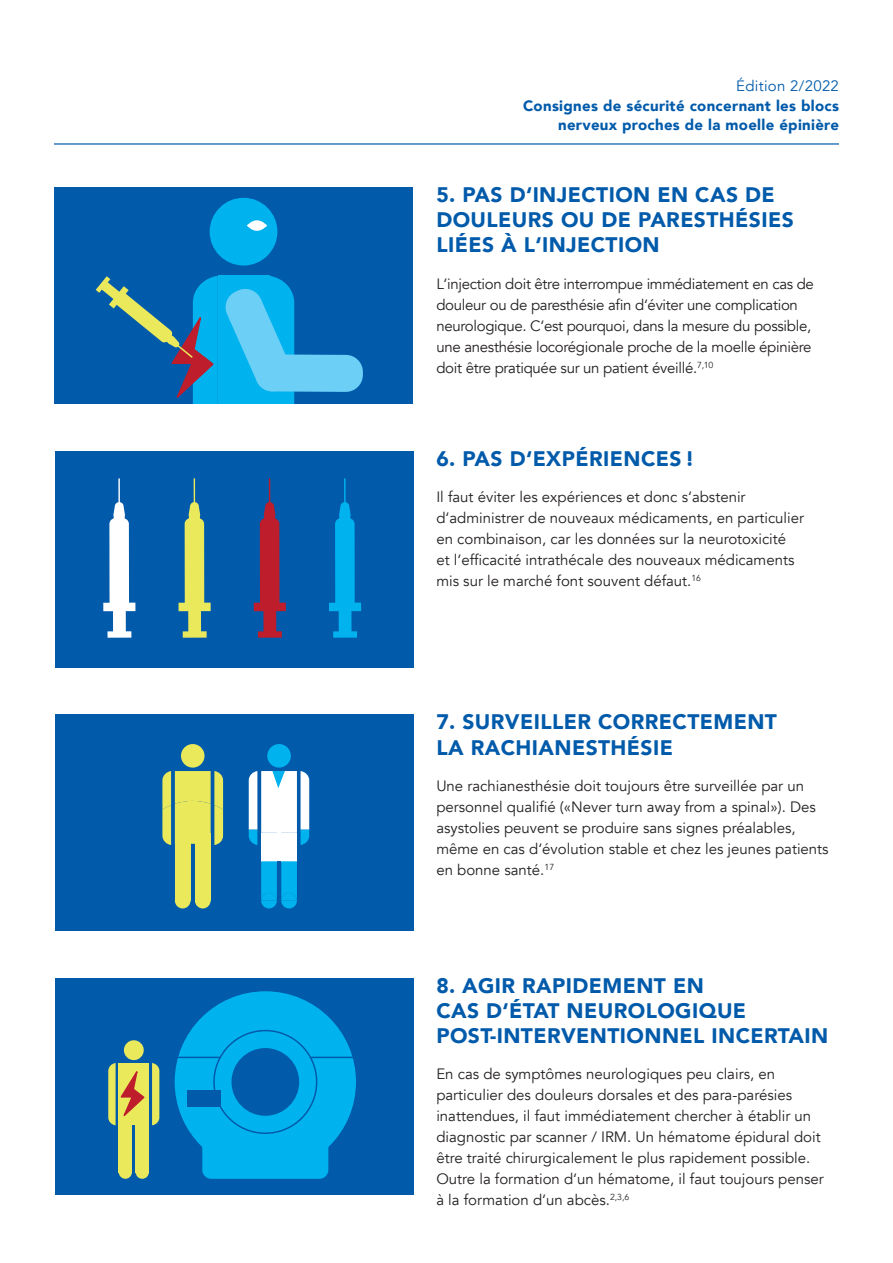
<style>
.page{position:relative;width:893px;height:1263px;background:#fff}
.page>*{position:absolute;margin:0;border:0;box-sizing:border-box;transform-origin:0 0}
.t1{font:900 21px/25.2px "Avenir";letter-spacing:.02em;color:#015aaa}
.t2{font:15px/21px "Avenir";color:#231f20}
.t3{font:15px/21px "Avenir";letter-spacing:-.02em;color:#231f20}
.t4{font:900 15px/19.5px "Avenir";letter-spacing:.02em;color:#015aaa;text-align:right}
.t5{font:15px "Avenir";letter-spacing:.02em;color:#015aaa}
</style>
<div class="page">
<hr style="left:54px;top:143px;width:785px;height:2px;background:#015aaa">
<div style="left:55px;top:451px;width:358px;height:216px;background:#015aaa"></div>
<div style="left:109px;top:518px;width:20px;height:90px;background:#fff;border-radius:6px"></div>
<svg style="left:113px;top:502px;width:12px;height:17px"></svg>
<div style="left:103px;top:603px;width:32px;height:8px;background:#fff"></div>
<div style="left:108px;top:631px;width:23px;height:7px;background:#fff"></div>
<div style="left:113px;top:608px;width:13px;height:24px;background:#fff"></div>
<hr style="left:118px;top:479px;width:2px;height:27px;background:#fff">
<div style="left:185px;top:518px;width:19px;height:90px;background:#eae95c;border-radius:6px"></div>
<div style="left:179px;top:603px;width:32px;height:8px;background:#eae95c"></div>
<div style="left:183px;top:631px;width:24px;height:7px;background:#eae95c"></div>
<div style="left:188px;top:608px;width:13px;height:24px;background:#eae95c"></div>
<svg style="left:189px;top:478px;width:11px;height:40px"></svg>
<div style="left:260px;top:518px;width:19px;height:90px;background:#be1d2c;border-radius:6px"></div>
<div style="left:254px;top:603px;width:32px;height:8px;background:#be1d2c"></div>
<div style="left:258px;top:631px;width:24px;height:7px;background:#be1d2c"></div>
<div style="left:263px;top:608px;width:13px;height:24px;background:#be1d2c"></div>
<svg style="left:264px;top:478px;width:11px;height:40px"></svg>
<div style="left:335px;top:518px;width:20px;height:90px;background:#00b3ef;border-radius:6px"></div>
<svg style="left:339px;top:502px;width:12px;height:17px"></svg>
<div style="left:329px;top:603px;width:32px;height:8px;background:#00b3ef"></div>
<div style="left:333px;top:631px;width:24px;height:7px;background:#00b3ef"></div>
<div style="left:339px;top:608px;width:12px;height:24px;background:#00b3ef"></div>
<hr style="left:344px;top:478px;width:2px;height:29px;background:#00b3ef">
<div style="left:55px;top:714px;width:358px;height:217px;background:#015aaa"></div>
<svg style="left:162px;top:771px;width:61px;height:74px;background:#c3d168"></svg>
<div style="left:175px;top:833px;width:16px;height:68px;background:#eae95c"></div>
<div style="left:175px;top:893px;width:16px;height:15px;background:#eae95c;border-radius:50%"></div>
<div style="left:195px;top:833px;width:16px;height:68px;background:#eae95c"></div>
<div style="left:195px;top:893px;width:16px;height:15px;background:#eae95c;border-radius:50%"></div>
<div style="left:181px;top:744px;width:24px;height:24px;background:#eae95c;border-radius:50%"></div>
<div style="left:267px;top:744px;width:24px;height:24px;background:#00b3ef;border-radius:50%"></div>
<div style="left:261px;top:844px;width:16px;height:17px;background:#fff"></div>
<div style="left:281px;top:844px;width:16px;height:17px;background:#fff"></div>
<svg style="left:261px;top:861px;width:36px;height:47px;background:#01a4e3"></svg>
<div style="left:273px;top:841px;width:12px;height:20px;background:#fff"></div>
<svg style="left:249px;top:771px;width:60px;height:74px;background:#c8e2f1"></svg>
<div style="left:55px;top:978px;width:358px;height:217px;background:#015aaa"></div>
<svg style="left:152px;top:1063px;width:7px;height:62px"></svg>
<div style="left:119px;top:1063px;width:30px;height:61px;background:#eae95c"></div>
<div style="left:119px;top:1115px;width:13px;height:57px;background:#eae95c"></div>
<div style="left:119px;top:1165px;width:13px;height:14px;background:#eae95c;border-radius:50%"></div>
<div style="left:136px;top:1115px;width:13px;height:57px;background:#eae95c"></div>
<div style="left:136px;top:1165px;width:13px;height:14px;background:#eae95c;border-radius:50%"></div>
<div style="left:124px;top:1040px;width:20px;height:20px;background:#eae95c;border-radius:50%"></div>
<svg style="left:108px;top:1063px;width:37px;height:62px"></svg>
<div style="left:175px;top:991px;width:181px;height:181px;background:#00b3ef;border-radius:50%"></div>
<div style="left:213px;top:1030px;width:104px;height:104px;border:2px solid #015aaa;border-radius:50%"></div>
<div style="left:231px;top:1048px;width:68px;height:68px;background:#015aaa;border-radius:50%"></div>
<hr style="left:176px;top:1057px;width:44px;height:1px;background:#015aaa">
<hr style="left:311px;top:1057px;width:44px;height:1px;background:#015aaa">
<svg style="left:202px;top:1146px;width:126px;height:33px"></svg>
<div style="left:187px;top:1090px;width:34px;height:17px;background:#015aaa"></div>
<div style="left:54px;top:187px;width:358px;height:217px;background:#015aaa"></div>
<div style="left:210px;top:198px;width:67px;height:68px;background:#00b3ef;border-radius:50%"></div>
<svg style="left:247px;top:220px;width:20px;height:11px"></svg>
<svg style="left:96px;top:276px;width:267px;height:128px"></svg>
<p class="t5" style="left:736px;top:77px;width:104px">Édition 2/2022</p>
<p class="t4" style="left:523px;top:95px;width:317px">Consignes de sécurité concernant les blocs nerveux proches de la moelle épinière</p>
<p class="t1" style="left:436px;top:181px;width:359px">5. PAS D‘INJECTION EN CAS DE<br>DOULEURS OU DE PARESTHÉSIES<br>LIÉES À L‘INJECTION</p>
<p class="t3" style="left:436px;top:273px;width:379px">L‘injection doit être interrompue immédiatement en cas de douleur ou de paresthésie afin d‘éviter une complication neurologique. C‘est pourquoi, dans la mesure du possible, une anesthésie locorégionale proche de la moelle épinière doit être pratiquée sur un patient éveillé.<sup>7,10</sup></p>
<p class="t1" style="left:436px;top:445px;width:259px">6. PAS D‘EXPÉRIENCES !</p>
<p class="t2" style="left:436px;top:486px;width:369px">Il faut éviter les expériences et donc s‘abstenir d‘administrer de nouveaux médicaments, en particulier en combinaison, car les données sur la neurotoxicité<br>et l‘efficacité intrathécale des nouveaux médicaments mis sur le marché font souvent défaut.<sup>16</sup></p>
<p class="t1" style="left:436px;top:709px;width:342px">7. SURVEILLER CORRECTEMENT<br>LA RACHIANESTHÉSIE</p>
<p class="t2" style="left:436px;top:775px;width:394px">Une rachianesthésie doit toujours être surveillée par un personnel qualifié («Never turn away from a spinal»). Des asystolies peuvent se produire sans signes préalables, même en cas d‘évolution stable et chez les jeunes patients en bonne santé.<sup>17</sup></p>
<p class="t1" style="left:436px;top:972px;width:393px">8. AGIR RAPIDEMENT EN<br>CAS D‘ÉTAT NEUROLOGIQUE<br>POST-INTERVENTIONNEL INCERTAIN</p>
<p class="t2" style="left:436px;top:1063px;width:389px">En cas de symptômes neurologiques peu clairs, en particulier des douleurs dorsales et des para-parésies inattendues, il faut immédiatement chercher à établir un diagnostic par scanner / IRM. Un hématome épidural doit être traité chirurgicalement le plus rapidement possible.<br>Outre la formation d‘un hématome, il faut toujours penser à la formation d‘un abcès.<sup>2,3,6</sup></p>
</div>
